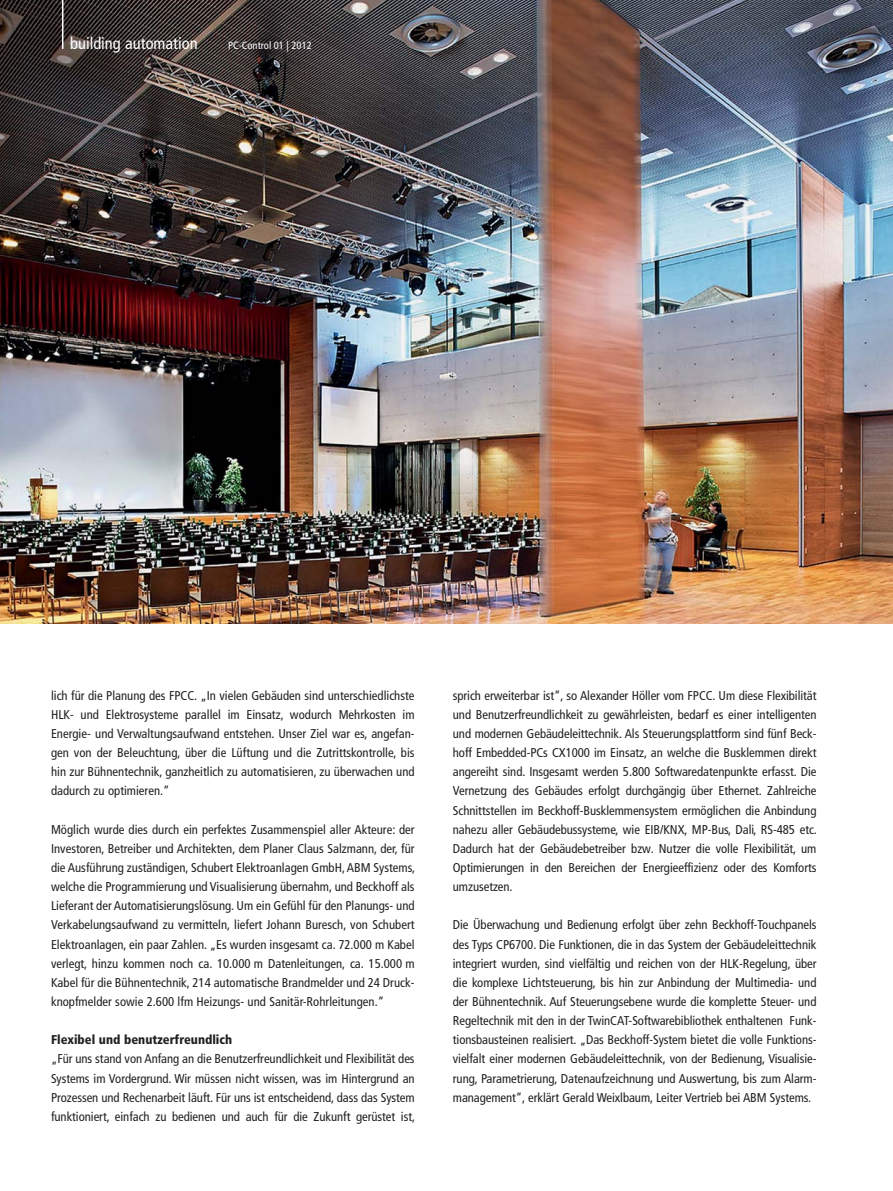
<style>
.page{position:relative;width:893px;height:1191px;background:#fff}
.page>*{position:absolute;margin:0;border:0;box-sizing:border-box;transform-origin:0 0}
.t1{font:condensed 16.5px "Frutiger LT Pro";color:#fff}
.t2{font:condensed 12.75px/19.2px "Frutiger LT Pro";letter-spacing:-.005em;color:#231f20;text-align:justify}
.t3{font:900 condensed 12.75px "Frutiger LT Pro";color:#231f20}
.t4{font:condensed 10.5px "Frutiger LT Pro";color:#fff}
</style>
<div class="page">
<img style="left:0;top:0;width:893px;height:623px">
<hr style="left:62px;top:0;width:1px;height:49px;background:#fff">
<p class="t1" style="left:70px;top:37px;width:129px">building automation</p>
<p class="t4" style="left:228px;top:41px;width:85px">PC-Control 01 | 2012</p>
<p class="t2" style="left:51px;top:687px;width:365px">lich für die Planung des FPCC. „In vielen Gebäuden sind unterschiedlichste HLK- und Elektrosysteme parallel im Einsatz, wodurch Mehrkosten im Energie- und Verwaltungsaufwand entstehen. Unser Ziel war es, angefan&shy;gen von der Beleuchtung, über die Lüftung und die Zutrittskontrolle, bis hin zur Bühnentechnik, ganzheitlich zu automatisieren, zu überwachen und dadurch zu optimieren.“</p>
<p class="t2" style="left:51px;top:821px;width:366px">Möglich wurde dies durch ein perfektes Zusammenspiel aller Akteure: der Investoren, Betreiber und Architekten, dem Planer Claus Salzmann, der, für die Ausführung zuständigen, Schubert Elektroanlagen GmbH, ABM Systems, welche die Programmierung und Visualisierung übernahm, und Beckhoff als Lieferant der Automatisierungslösung. Um ein Gefühl für den Planungs- und Verkabelungsaufwand zu vermitteln, liefert Johann Buresch, von Schubert Elektroanlagen, ein paar Zahlen. „Es wurden insgesamt ca. 72.000 m Kabel verlegt, hinzu kommen noch ca. 10.000 m Datenleitungen, ca. 15.000 m Kabel für die Bühnentechnik, 214 automatische Brandmelder und 24 Druck&shy;knopfmelder sowie 2.600 lfm Heizungs- und Sanitär-Rohrleitungen.“</p>
<p class="t3" style="left:51px;top:1035px;width:183px">Flexibel und benutzerfreundlich</p>
<p class="t2" style="left:51px;top:1050px;width:366px">„Für uns stand von Anfang an die Benutzerfreundlichkeit und Flexibilität des Systems im Vordergrund. Wir müssen nicht wissen, was im Hintergrund an Prozessen und Rechenarbeit läuft. Für uns ist entscheidend, dass das System funktioniert, einfach zu bedienen und auch für die Zukunft gerüstet ist,</p>
<p class="t2" style="left:453px;top:687px;width:366px">sprich erweiterbar ist“, so Alexander Höller vom FPCC. Um diese Flexibilität und Benutzerfreundlichkeit zu gewährleisten, bedarf es einer intelligenten und modernen Gebäudeleittechnik. Als Steuerungsplattform sind fünf Beck&shy;hoff Embedded-PCs CX1000 im Einsatz, an welche die Busklemmen direkt angereiht sind. Insgesamt werden 5.800 Softwaredatenpunkte erfasst. Die Vernetzung des Gebäudes erfolgt durchgängig über Ethernet. Zahlreiche Schnittstellen im Beckhoff-Busklemmensystem ermöglichen die Anbindung nahezu aller Gebäudebussysteme, wie EIB/KNX, MP-Bus, Dali, RS-485 etc.<br>Dadurch hat der Gebäudebetreiber bzw. Nutzer die volle Flexibilität, um Optimierungen in den Bereichen der Energieeffizienz oder des Komforts umzusetzen.</p>
<p class="t2" style="left:453px;top:916px;width:365px">Die Überwachung und Bedienung erfolgt über zehn Beckhoff-Touchpanels des Typs CP6700. Die Funktionen, die in das System der Gebäudeleittechnik integriert wurden, sind vielfältig und reichen von der HLK-Regelung, über die komplexe Lichtsteuerung, bis hin zur Anbindung der Multimedia- und der Bühnentechnik. Auf Steuerungsebene wurde die komplette Steuer- und Regeltechnik mit den in der TwinCAT-Softwarebibliothek enthaltenen Funk&shy;tionsbausteinen realisiert. „Das Beckhoff-System bietet die volle Funktions&shy;vielfalt einer modernen Gebäudeleittechnik, von der Bedienung, Visualisie&shy;rung, Parametrierung, Datenaufzeichnung und Auswertung, bis zum Alarm&shy;management“, erklärt Gerald Weixlbaum, Leiter Vertrieb bei ABM Systems.</p>
</div>
